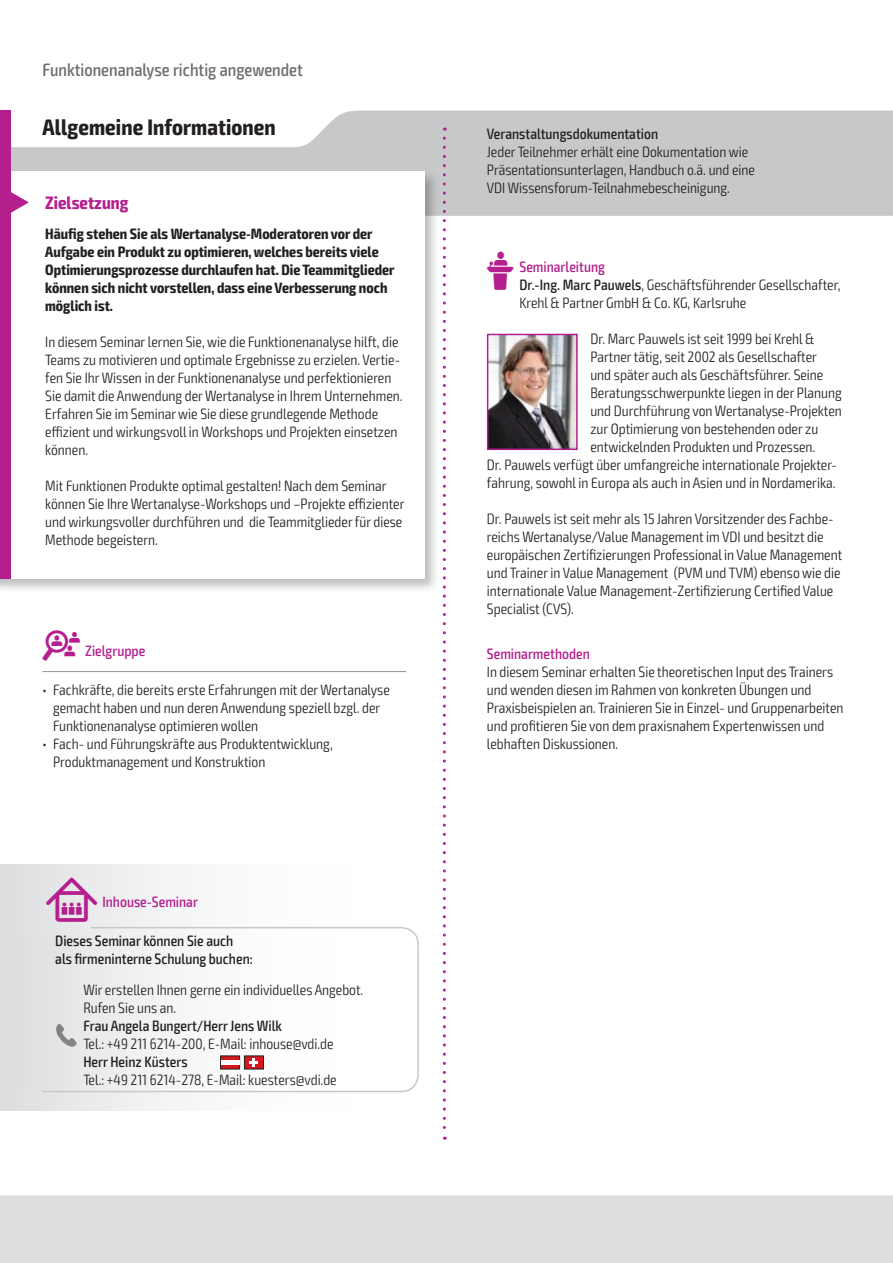
<style>
.page{position:relative;width:893px;height:1263px;background:#fff}
.page>*{position:absolute;margin:0;border:0;box-sizing:border-box;transform-origin:0 0}
.t1{font:700 condensed 22.5px "Exo 2";letter-spacing:.005em;color:#231f20}
.t2{font:500 condensed 18px "Exo 2";color:#6c6d70}
.t3{font:700 condensed 18px "Exo 2";color:#b41e8d}
.t4{font:300 condensed 15px/18px "Exo 2";color:#231f20}
.t5{font:700 condensed 15px/18px "Exo 2";color:#231f20}
.t6{font:500 condensed 15px/18px "Exo 2";color:#231f20}
.t7{font:500 condensed 15px "Exo 2";color:#b41e8d}
.s1{font-family:"VDI Iconset S4 A Regular";font-weight:400;font-stretch:normal}
.s2{font-family:"VDI Iconset S4 A Regular";font-weight:400;font-stretch:normal;font-size:15.45px}
.s3{font-weight:500}
</style>
<div class="page">
<div style="left:0;top:1195px;width:893px;height:68px;background:#dcdddf"></div>
<svg style="left:11px;top:111px;width:881px;height:105px;fill:#c7c8ca"></svg>
<hr style="left:892px;top:111px;width:1px;height:105px;background:#b41e8d">
<div style="left:0;top:111px;width:11px;height:63px;background:#b41e8d"></div>
<hr style="left:43px;top:671px;width:363px;height:1px;background:#939598">
<div style="left:0;top:168px;width:440px;height:426px;background:#231f20;opacity:.3"></div>
<div style="left:0;top:171px;width:424px;height:408px;background:#fff"></div>
<div style="left:0;top:171px;width:11px;height:408px;background:#b41e8d"></div>
<svg style="left:11px;top:192px;width:18px;height:21px"></svg>
<img style="left:490px;top:337px;width:85px;height:110px">
<div style="left:487px;top:334px;width:91px;height:116px;border:2px solid #b41e8d"></div>
<div style="left:0;top:864px;width:419px;height:247px;background:linear-gradient(to right,#e2e3e5,#fff)"></div>
<svg style="left:42px;top:926px;width:377px;height:167px"></svg>
<div style="left:13px;top:936px;width:382px;height:152px;background:linear-gradient(to right,#e3e3e5,#fff)"></div>
<svg style="left:220px;top:1055px;width:44px;height:14px"></svg>
<hr style="left:221px;top:1060px;width:18px;height:4px;background:#fff">
<svg style="left:56px;top:1024px;width:21px;height:23px"></svg>
<svg style="left:443px;top:138px;width:3px;height:1002px"></svg>
<p class="t2" style="left:43px;top:59px;width:262px">Funktionenanalyse richtig angewendet</p>
<h1 class="t1" style="left:43px;top:113px;width:235px">Allgemeine Informationen</h1>
<p class="t6" style="left:487px;top:125px;width:173px">Veranstaltungsdokumentation</p>
<p class="t4" style="left:487px;top:143px;width:270px">Jeder Teilnehmer erhält eine Dokumentation wie<br>Präsentationsunterlagen, Handbuch o.ä. und eine<br>VDI Wissensforum-Teilnahmebescheinigung.</p>
<p class="t3" style="left:45px;top:192px;width:85px">Zielsetzung</p>
<p class="t5" style="left:45px;top:225px;width:351px">Häufig stehen Sie als Wertanalyse-Moderatoren vor der Aufgabe ein Produkt zu optimieren, welches bereits viele Optimierungsprozesse durchlaufen hat. Die Teammitglieder können sich nicht vorstellen, dass eine Verbesserung noch möglich ist.</p>
<p class="t4" style="left:45px;top:333px;width:359px">In diesem Seminar lernen Sie, wie die Funktionenanalyse hilft, die Teams zu motivieren und optimale Ergebnisse zu erzielen. Vertie&shy;fen Sie Ihr Wissen in der Funktionenanalyse und perfektionieren Sie damit die Anwendung der Wertanalyse in Ihrem Unternehmen.<br>Erfahren Sie im Seminar wie Sie diese grundlegende Methode effizient und wirkungsvoll in Workshops und Projekten einsetzen können.</p>
<p class="t4" style="left:45px;top:477px;width:361px">Mit Funktionen Produkte optimal gestalten! Nach dem Seminar können Sie Ihre Wertanalyse-Workshops und –Projekte effizienter und wirkungsvoller durchführen und die Teammitglieder für diese Methode begeistern.</p>
<p class="t7" style="left:43px;top:642px;width:104px"><span class="s1">Z</span> Zielgruppe</p>
<p class="t4" style="left:53px;top:681px;width:338px;text-indent:-11px">• Fachkräfte, die bereits erste Erfahrungen mit der Wertanalyse gemacht haben und nun deren Anwendung speziell bzgl. der<br>Funktionenanalyse optimieren wollen</p>
<p class="t4" style="left:53px;top:735px;width:281px;text-indent:-11px">• Fach- und Führungskräfte aus Produktentwicklung,<br>Produktmanagement und Konstruktion</p>
<p class="t7" style="left:46px;top:893px;width:153px"><span class="s2">I</span> Inhouse-Seminar</p>
<p class="t6" style="left:55px;top:932px;width:199px">Dieses Seminar können Sie auch als firmeninterne Schulung buchen:</p>
<p class="t4" style="left:83px;top:981px;width:282px">Wir erstellen Ihnen gerne ein individuelles Angebot.<br>Rufen Sie uns an.</p>
<p class="t6" style="left:83px;top:1017px;width:200px">Frau Angela Bungert/Herr Jens Wilk</p>
<p class="t4" style="left:83px;top:1035px;width:252px">Tel.: +49 211 6214-200, E-Mail: inhouse@vdi.de</p>
<p class="t6" style="left:83px;top:1053px;width:106px">Herr Heinz Küsters</p>
<p class="t4" style="left:83px;top:1071px;width:255px">Tel.: +49 211 6214-278, E-Mail: kuesters@vdi.de</p>
<p class="t7" style="left:487px;top:258px;width:120px"><span class="s1">L</span> Seminarleitung</p>
<p class="t4" style="left:519px;top:276px;width:322px"><span class="s3">Dr.-Ing. Marc Pauwels</span>, Geschäftsführender Gesellschafter,<br>Krehl &amp; Partner GmbH &amp; Co. KG, Karlsruhe</p>
<p class="t4" style="left:590px;top:330px;width:225px">Dr. Marc Pauwels ist seit 1999 bei Krehl &amp;</p>
<p class="t4" style="left:590px;top:348px;width:228px">Partner tätig, seit 2002 als Gesellschafter</p>
<p class="t4" style="left:590px;top:366px;width:234px">und später auch als Geschäftsführer. Seine</p>
<p class="t4" style="left:590px;top:384px;width:253px">Beratungsschwerpunkte liegen in der Planung</p>
<p class="t4" style="left:590px;top:402px;width:253px">und Durchführung von Wertanalyse-Projekten</p>
<p class="t4" style="left:590px;top:420px;width:229px">zur Optimierung von bestehenden oder zu</p>
<p class="t4" style="left:590px;top:438px;width:226px">entwickelnden Produkten und Prozessen.</p>
<p class="t4" style="left:487px;top:456px;width:352px">Dr. Pauwels verfügt über umfangreiche internationale Projekter-</p>
<p class="t4" style="left:487px;top:474px;width:350px">fahrung, sowohl in Europa als auch in Asien und in Nordamerika.</p>
<p class="t4" style="left:487px;top:510px;width:357px">Dr. Pauwels ist seit mehr als 15 Jahren Vorsitzender des Fachbe&shy;reichs Wertanalyse/Value Management im VDI und besitzt die europäischen Zertifizierungen Professional in Value Management und Trainer in Value Management (PVM und TVM) ebenso wie die internationale Value Management-Zertifizierung Certified Value Specialist (CVS).</p>
<p class="t7" style="left:487px;top:645px;width:104px">Seminarmethoden</p>
<p class="t4" style="left:487px;top:663px;width:358px">In diesem Seminar erhalten Sie theoretischen Input des Trainers und wenden diesen im Rahmen von konkreten Übungen und Praxisbeispielen an. Trainieren Sie in Einzel- und Gruppenarbeiten und profitieren Sie von dem praxisnahem Expertenwissen und lebhaften Diskussionen.</p>
</div>
